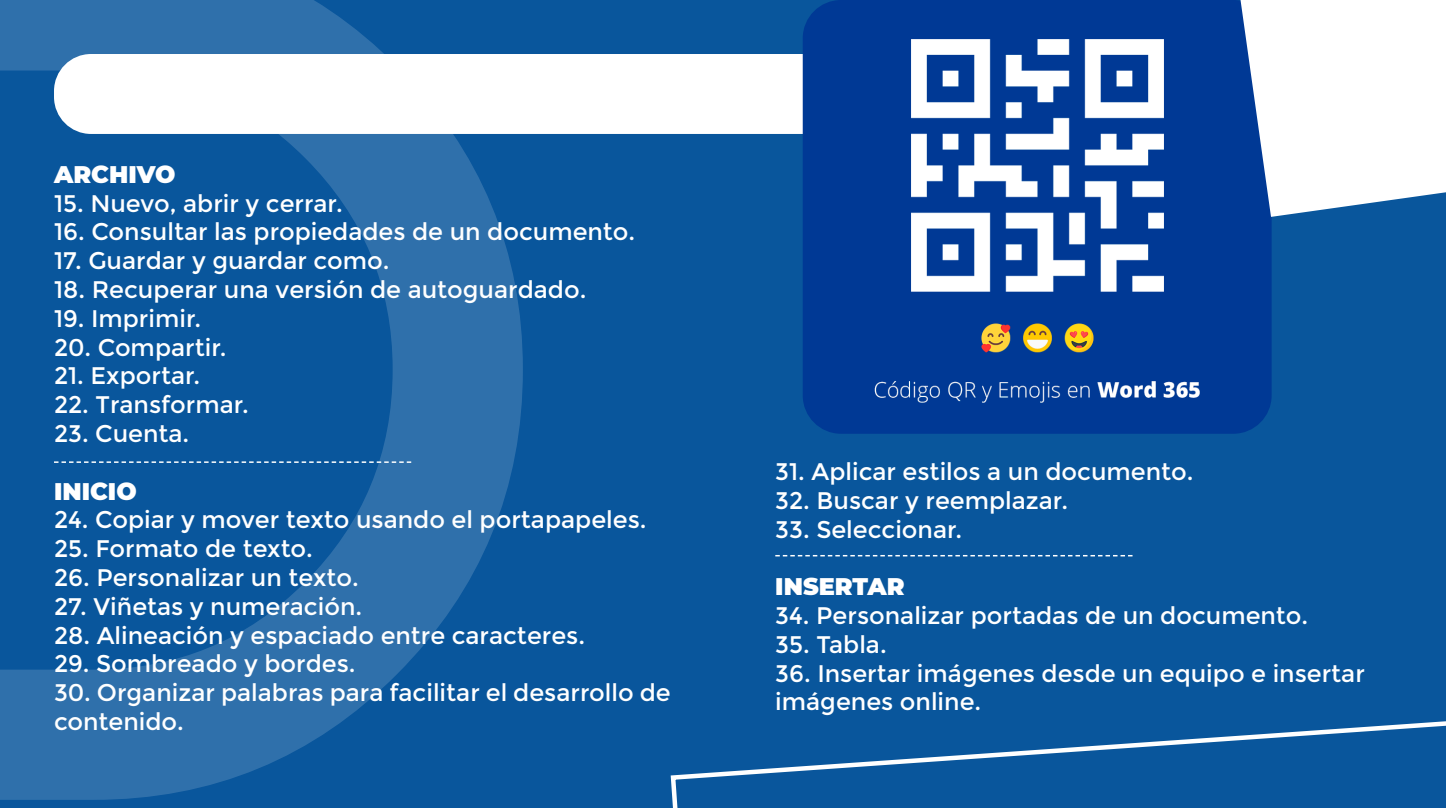
<style>
.page{position:relative;width:1446px;height:808px;background:#09569c}
.page>*{position:absolute;margin:0;border:0;box-sizing:border-box;transform-origin:0 0}
.t1{font:1041.75px "Fashion Fetish";color:#fff}
.t2{font:24px/28.8px "Montserrat";color:#fff}
.t3{font:900 24px "Montserrat";color:#fff}
</style>
<div class="page">
<div style="left:54px;top:54px;width:749px;height:80px;background:#fff"></div>
<svg style="left:670px;top:721px;width:776px;height:87px"></svg>
<svg style="left:54px;top:461px;width:357px;height:2px"></svg>
<svg style="left:775px;top:555px;width:357px;height:1px"></svg>
<img style="left:803px;top:0;width:468px;height:434px">
<svg style="left:1228px;top:0;width:218px;height:219px;background:#d1dcec"></svg>
<h1 class="t1" style="left:-364px;top:-476px;width:939px">D</h1>
<p class="t3" style="left:54px;top:156px;width:123px">ARCHIVO</p>
<p class="t2" style="left:54px;top:189px;width:290px">15. Nuevo, abrir y cerrar.</p>
<p class="t2" style="left:54px;top:218px;width:583px">16. Consultar las propiedades de un documento.</p>
<p class="t2" style="left:54px;top:246px;width:337px">17. Guardar y guardar como.</p>
<p class="t2" style="left:54px;top:275px;width:534px">18. Recuperar una versión de autoguardado.</p>
<p class="t2" style="left:54px;top:304px;width:149px">19. Imprimir.</p>
<p class="t2" style="left:54px;top:333px;width:174px">20. Compartir.</p>
<p class="t2" style="left:54px;top:362px;width:148px">21. Exportar.</p>
<p class="t2" style="left:54px;top:390px;width:196px">22. Transformar.</p>
<p class="t2" style="left:54px;top:419px;width:137px">23. Cuenta.</p>
<p class="t3" style="left:54px;top:473px;width:84px">INICIO</p>
<p class="t2" style="left:54px;top:506px;width:594px">24. Copiar y mover texto usando el portapapeles.</p>
<p class="t2" style="left:54px;top:534px;width:260px">25. Formato de texto.</p>
<p class="t2" style="left:54px;top:563px;width:306px">26. Personalizar un texto.</p>
<p class="t2" style="left:54px;top:592px;width:310px">27. Viñetas y numeración.</p>
<p class="t2" style="left:54px;top:621px;width:532px">28. Alineación y espaciado entre caracteres.</p>
<p class="t2" style="left:54px;top:650px;width:303px">29. Sombreado y bordes.</p>
<p class="t2" style="left:54px;top:678px;width:618px">30. Organizar palabras para facilitar el desarrollo de contenido.</p>
<p class="t2" style="left:775px;top:457px;width:420px">31. Aplicar estilos a un documento.</p>
<p class="t2" style="left:775px;top:486px;width:294px">32. Buscar y reemplazar.</p>
<p class="t2" style="left:775px;top:515px;width:189px">33. Seleccionar.</p>
<p class="t3" style="left:775px;top:569px;width:131px">INSERTAR</p>
<p class="t2" style="left:775px;top:601px;width:534px">34. Personalizar portadas de un documento.</p>
<p class="t2" style="left:775px;top:630px;width:113px">35. Tabla.</p>
<p class="t2" style="left:775px;top:659px;width:591px">36. Insertar imágenes desde un equipo e insertar</p>
<p class="t2" style="left:775px;top:688px;width:207px">imágenes online.</p>
</div>
